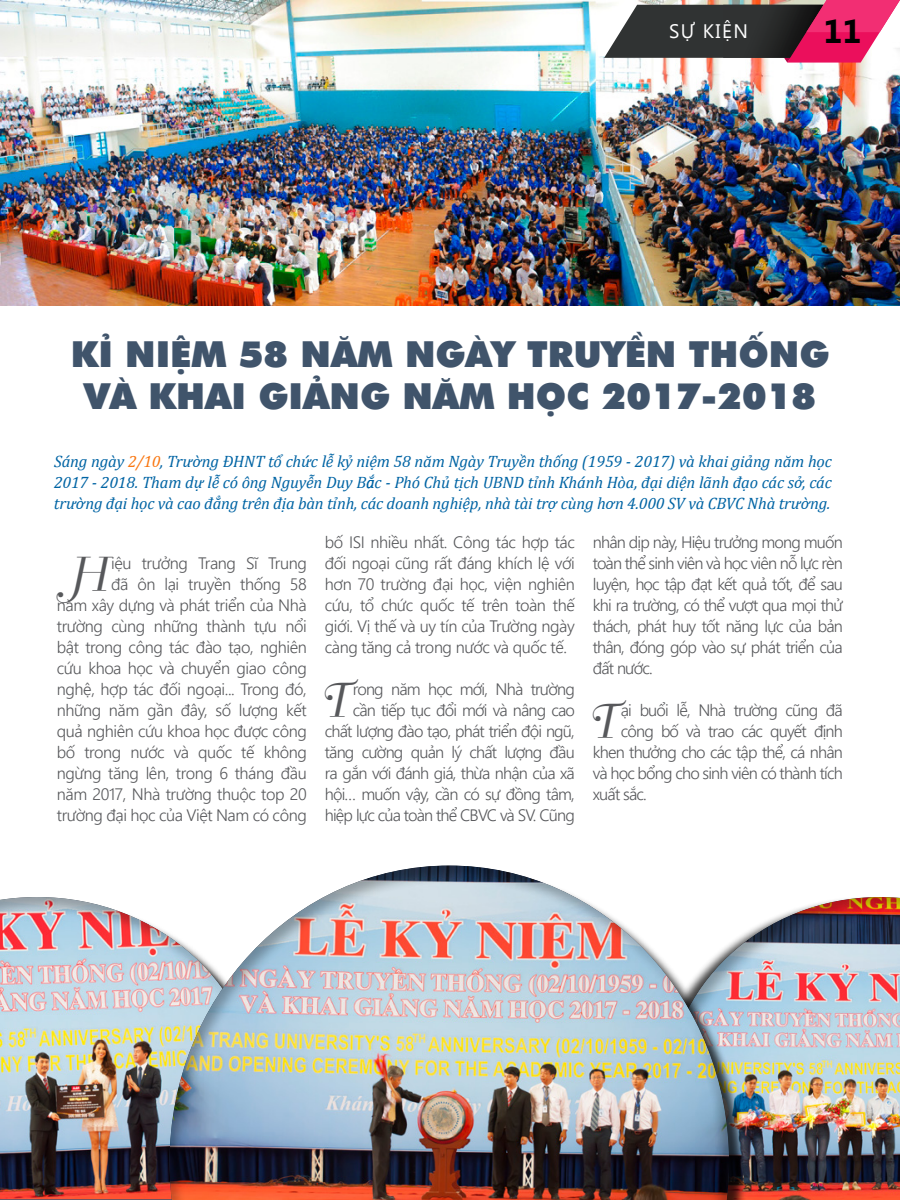
<style>
.page{position:relative;width:900px;height:1200px;background:#fff}
.page>*{position:absolute;margin:0;border:0;box-sizing:border-box;transform-origin:0 0}
.t1{font:46.2px "SFU Belle";color:#57585b}
.t2{font:36px/42px "UTM Futura Extra";color:#40546b;text-align:center}
.t3{font:700 33px "Segoe UI";color:#000}
.t4{font:19.5px "Segoe UI";letter-spacing:.075em;color:#fff}
.t5{font:300 16.5px/21px "Segoe UI";letter-spacing:-.025em;color:#57585b;text-align:justify}
.t6{font:300 16.5px "Segoe UI";letter-spacing:-.05em;color:#57585b}
.t7{font:italic 16.5px/21px "Cambria";letter-spacing:-.01em;color:#0064a4;text-align:justify}
.s1{color:#f97712}
</style>
<div class="page">
<img style="left:0;top:0;width:900px;height:306px">
<svg style="left:604px;top:0;width:296px;height:63px"></svg>
<div style="left:0;top:885px;width:271px;height:315px;background:#000;opacity:.3"></div>
<div style="left:653px;top:885px;width:247px;height:315px;background:#000;opacity:.3"></div>
<div style="left:156px;top:853px;width:586px;height:347px;background:#000;opacity:.3"></div>
<p class="t4" style="left:669px;top:17px;width:81px">SỰ KIỆN</p>
<h3 class="t3" style="left:824px;top:8px;width:39px">11</h3>
<h2 class="t2" style="left:71px;top:334px;width:760px">KỈ NIỆM 58 NĂM NGÀY TRUYỀN THỐNG<br>VÀ KHAI GIẢNG NĂM HỌC 2017-2018</h2>
<p class="t7" style="left:54px;top:450px;width:780px">Sáng ngày <span class="s1">2/10</span>, Trường ĐHNT tổ chức lễ kỷ niệm 58 năm Ngày Truyền thống (1959 - 2017) và khai giảng năm học 2017 - 2018. Tham dự lễ có ông Nguyễn Duy Bắc - Phó Chủ tịch UBND tỉnh Khánh Hòa, đại diện lãnh đạo các sở, các trường đại học và cao đẳng trên địa bàn tỉnh, các doanh nghiệp, nhà tài trợ cùng hơn 4.000 SV và CBVC Nhà trường.</p>
<p class="t5" style="left:57px;top:552px;width:251px;text-align:right">iệu trưởng Trang Sĩ Trung<br>đã ôn lại truyền thống 58<br>năm xây dựng và phát triển của Nhà trường cùng những thành tựu nổi bật trong công tác đào tạo, nghiên cứu khoa học và chuyển giao công nghệ, hợp tác đối ngoại... Trong đó, những năm gần đây, số lượng kết quả nghiên cứu khoa học được công bố trong nước và quốc tế không ngừng tăng lên, trong 6 tháng đầu năm 2017, Nhà trường thuộc top 20 trường đại học của Việt Nam có công</p>
<h1 class="t1" style="left:68px;top:538px;width:38px">H</h1>
<p class="t5" style="left:325px;top:531px;width:252px">bố ISI nhiều nhất. Công tác hợp tác đối ngoại cũng rất đáng khích lệ với hơn 70 trường đại học, viện nghiên cứu, tổ chức quốc tế trên toàn thế giới. Vị thế và uy tín của Trường ngày càng tăng cả trong nước và quốc tế.</p>
<h1 class="t1" style="left:317px;top:664px;width:32px">T</h1>
<p class="t6" style="left:353px;top:676px;width:223px">rong năm học mới, Nhà trường</p>
<p class="t6" style="left:353px;top:697px;width:224px">cần tiếp tục đổi mới và nâng cao</p>
<p class="t6" style="left:325px;top:718px;width:251px">chất lượng đào tạo, phát triển đội ngũ,</p>
<p class="t6" style="left:325px;top:739px;width:251px">tăng cường quả n lý chất lượng đầu</p>
<p class="t6" style="left:325px;top:760px;width:246px">ra gắ n với đá nh giá, thừa nhận của xã</p>
<p class="t6" style="left:325px;top:781px;width:251px">hội… muốn vậy, cần có sự đồng tâm,</p>
<p class="t6" style="left:325px;top:802px;width:252px">hiệp lực của toàn thể CBVC và SV. Cũng</p>
<p class="t5" style="left:593px;top:531px;width:252px">nhân dịp này, Hiệu trưởng mong muốn toàn thể sinh viên và học viên nỗ lực rèn luyện, học tập đạt kết quả tốt, để sau khi ra trường, có thể vượt qua mọi thử thách, phát huy tốt năng lực của bản thân, đóng góp vào sự phát triển của đất nước.</p>
<h1 class="t1" style="left:585px;top:685px;width:32px">T</h1>
<p class="t6" style="left:621px;top:697px;width:224px">ại buổi lễ, Nhà trường cũng đã</p>
<p class="t6" style="left:621px;top:718px;width:224px">công bố và trao các quyết định</p>
<p class="t6" style="left:593px;top:739px;width:251px">khen thưởng cho các tập thể, cá nhân</p>
<p class="t6" style="left:593px;top:760px;width:251px">và học bổng cho sinh viên có thành tích</p>
<p class="t5" style="left:593px;top:783px;width:55px">xuất sắc.</p>
</div>
